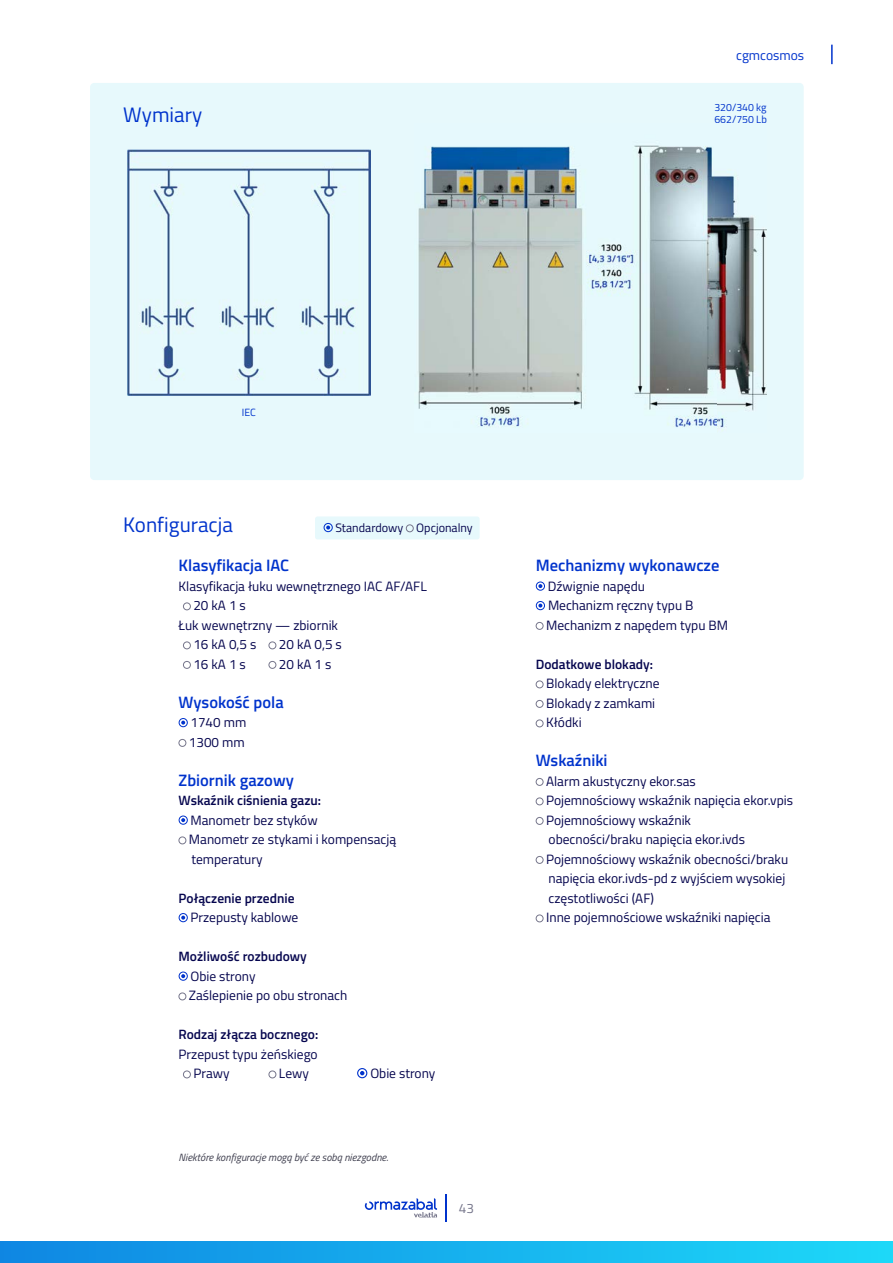
<style>
.page{position:relative;width:893px;height:1263px;background:#fff}
.page>*{position:absolute;margin:0;border:0;box-sizing:border-box;transform-origin:0 0}
.t1{font:21px "Titillium Web";color:#03c}
.t2{font:600 16.5px "Titillium Web";color:#03c}
.t3{font:13.5px/19.5px "Titillium Web";color:#05054e}
.t4{font:600 13.5px "Titillium Web";color:#05054e}
.t5{font:13.5px "Titillium Web";color:#03c}
.t6{font:13.5px "Titillium Web";color:#76768b}
.t7{font:12.15px "Titillium Web";color:#05054e}
.t8{font:italic 10.5px "Titillium Web";color:#3e3e4e}
.t9{font:10.5px/12px "Titillium Web";color:#03c}
</style>
<div class="page">
<svg style="left:446px;top:1194px;width:1px;height:27px"></svg>
<svg style="left:365px;top:1198px;width:72px;height:19px"></svg>
<svg style="left:831px;top:45px;width:2px;height:19px"></svg>
<div style="left:90px;top:83px;width:714px;height:397px;background:#e7f9fc;border-radius:4px"></div>
<img style="left:128px;top:150px;width:242px;height:245px">
<div style="left:183px;top:602px;width:8px;height:8px;border:1px solid #76768b;border-radius:50%"></div>
<div style="left:183px;top:641px;width:8px;height:8px;border:1px solid #76768b;border-radius:50%"></div>
<div style="left:269px;top:641px;width:7px;height:8px;border:1px solid #76768b;border-radius:50%"></div>
<div style="left:183px;top:661px;width:8px;height:8px;border:1px solid #76768b;border-radius:50%"></div>
<div style="left:269px;top:661px;width:7px;height:8px;border:1px solid #76768b;border-radius:50%"></div>
<div style="left:179px;top:718px;width:9px;height:9px;border:1px solid #03c;border-radius:50%"></div>
<svg style="left:181px;top:721px;width:4px;height:4px"></svg>
<div style="left:179px;top:739px;width:7px;height:8px;border:1px solid #76768b;border-radius:50%"></div>
<div style="left:179px;top:815px;width:9px;height:10px;border:1px solid #03c;border-radius:50%"></div>
<svg style="left:181px;top:818px;width:4px;height:4px"></svg>
<div style="left:179px;top:836px;width:7px;height:8px;border:1px solid #76768b;border-radius:50%"></div>
<div style="left:179px;top:913px;width:9px;height:9px;border:1px solid #03c;border-radius:50%"></div>
<svg style="left:181px;top:916px;width:4px;height:4px"></svg>
<div style="left:179px;top:971px;width:9px;height:10px;border:1px solid #03c;border-radius:50%"></div>
<svg style="left:181px;top:974px;width:4px;height:4px"></svg>
<div style="left:179px;top:992px;width:7px;height:8px;border:1px solid #76768b;border-radius:50%"></div>
<div style="left:183px;top:1070px;width:8px;height:8px;border:1px solid #76768b;border-radius:50%"></div>
<div style="left:269px;top:1070px;width:7px;height:8px;border:1px solid #76768b;border-radius:50%"></div>
<div style="left:357px;top:1068px;width:10px;height:10px;border:1px solid #03c;border-radius:50%"></div>
<svg style="left:360px;top:1071px;width:4px;height:4px"></svg>
<div style="left:536px;top:581px;width:9px;height:10px;border:1px solid #03c;border-radius:50%"></div>
<svg style="left:538px;top:584px;width:4px;height:4px"></svg>
<div style="left:536px;top:601px;width:9px;height:9px;border:1px solid #03c;border-radius:50%"></div>
<svg style="left:538px;top:604px;width:4px;height:4px"></svg>
<div style="left:536px;top:622px;width:7px;height:8px;border:1px solid #76768b;border-radius:50%"></div>
<div style="left:536px;top:680px;width:7px;height:8px;border:1px solid #76768b;border-radius:50%"></div>
<div style="left:536px;top:700px;width:7px;height:8px;border:1px solid #76768b;border-radius:50%"></div>
<div style="left:536px;top:719px;width:7px;height:8px;border:1px solid #76768b;border-radius:50%"></div>
<div style="left:536px;top:778px;width:7px;height:8px;border:1px solid #76768b;border-radius:50%"></div>
<div style="left:536px;top:797px;width:7px;height:8px;border:1px solid #76768b;border-radius:50%"></div>
<div style="left:536px;top:817px;width:7px;height:8px;border:1px solid #76768b;border-radius:50%"></div>
<div style="left:536px;top:856px;width:7px;height:8px;border:1px solid #76768b;border-radius:50%"></div>
<div style="left:536px;top:914px;width:7px;height:8px;border:1px solid #76768b;border-radius:50%"></div>
<div style="left:315px;top:516px;width:165px;height:23px;background:#e7f9fc;border-radius:3px"></div>
<div style="left:324px;top:523px;width:9px;height:9px;border:1px solid #03c;border-radius:50%"></div>
<svg style="left:326px;top:525px;width:4px;height:4px"></svg>
<div style="left:406px;top:524px;width:8px;height:8px;border:1px solid #76768b;border-radius:50%"></div>
<img style="left:418px;top:145px;width:348px;height:286px">
<div style="left:0;top:1242px;width:893px;height:21px;background:linear-gradient(to right,#0f86e2,#1ed9f8)"></div>
<h1 class="t1" style="left:123px;top:100px;width:80px">Wymiary</h1>
<p class="t5" style="left:736px;top:45px;width:69px">cgmcosmos</p>
<p class="t9" style="left:714px;top:100px;width:54px">320/340 kg<br>662/750 Lb</p>
<p class="t9" style="left:242px;top:405px;width:16px">IEC</p>
<h1 class="t1" style="left:123px;top:509px;width:111px">Konfiguracja</h1>
<p class="t7" style="left:335px;top:519px;width:139px">Standardowy Opcjonalny</p>
<p class="t2" style="left:179px;top:553px;width:112px">Klasyfikacja IAC</p>
<p class="t3" style="left:179px;top:576px;width:250px">Klasyfikacja łuku wewnętrznego IAC AF/AFL</p>
<p class="t3" style="left:193px;top:595px;width:54px">20 kA 1 s</p>
<p class="t3" style="left:179px;top:615px;width:161px">Łuk wewnętrzny — zbiornik</p>
<p class="t3" style="left:193px;top:634px;width:64px">16 kA 0,5 s</p>
<p class="t3" style="left:279px;top:634px;width:64px">20 kA 0,5 s</p>
<p class="t3" style="left:193px;top:654px;width:54px">16 kA 1 s</p>
<p class="t3" style="left:279px;top:654px;width:54px">20 kA 1 s</p>
<p class="t2" style="left:179px;top:689px;width:107px">Wysokość pola</p>
<p class="t3" style="left:189px;top:712px;width:59px">1740 mm<br>1300 mm</p>
<p class="t2" style="left:179px;top:767px;width:117px">Zbiornik gazowy</p>
<p class="t4" style="left:179px;top:790px;width:144px">Wskaźnik ciśnienia gazu:</p>
<p class="t3" style="left:189px;top:810px;width:209px">Manometr bez styków<br>Manometr ze stykami i kompensacją temperatury</p>
<p class="t4" style="left:179px;top:888px;width:117px">Połączenie przednie</p>
<p class="t3" style="left:190px;top:907px;width:109px">Przepusty kablowe</p>
<p class="t4" style="left:179px;top:946px;width:130px">Możliwość rozbudowy</p>
<p class="t3" style="left:189px;top:966px;width:160px">Obie strony<br>Zaślepienie po obu stronach</p>
<p class="t4" style="left:179px;top:1024px;width:141px">Rodzaj złącza bocznego:</p>
<p class="t3" style="left:193px;top:1044px;width:126px;text-indent:-15px">Przepust typu żeńskiego<br>Prawy</p>
<p class="t3" style="left:279px;top:1063px;width:31px">Lewy</p>
<p class="t3" style="left:370px;top:1063px;width:67px">Obie strony</p>
<p class="t8" style="left:179px;top:1149px;width:211px">Niektóre konfiguracje mogą być ze sobą niezgodne.</p>
<p class="t6" style="left:459px;top:1198px;width:17px">43</p>
<p class="t2" style="left:536px;top:553px;width:185px">Mechanizmy wykonawcze</p>
<p class="t3" style="left:546px;top:576px;width:184px">Dźwignie napędu<br>Mechanizm ręczny typu B<br>Mechanizm z napędem typu BM</p>
<p class="t4" style="left:536px;top:654px;width:119px">Dodatkowe blokady:</p>
<p class="t3" style="left:546px;top:673px;width:115px">Blokady elektryczne<br>Blokady z zamkami<br>Kłódki</p>
<p class="t2" style="left:536px;top:748px;width:73px">Wskaźniki</p>
<p class="t3" style="left:546px;top:771px;width:248px">Alarm akustyczny ekor.sas<br>Pojemnościowy wskaźnik napięcia ekor.vpis Pojemnościowy wskaźnik<br>obecności/braku napięcia ekor.ivds Pojemnościowy wskaźnik obecności/braku napięcia ekor.ivds-pd z wyjściem wysokiej częstotliwości (AF)<br>Inne pojemnościowe wskaźniki napięcia</p>
</div>
